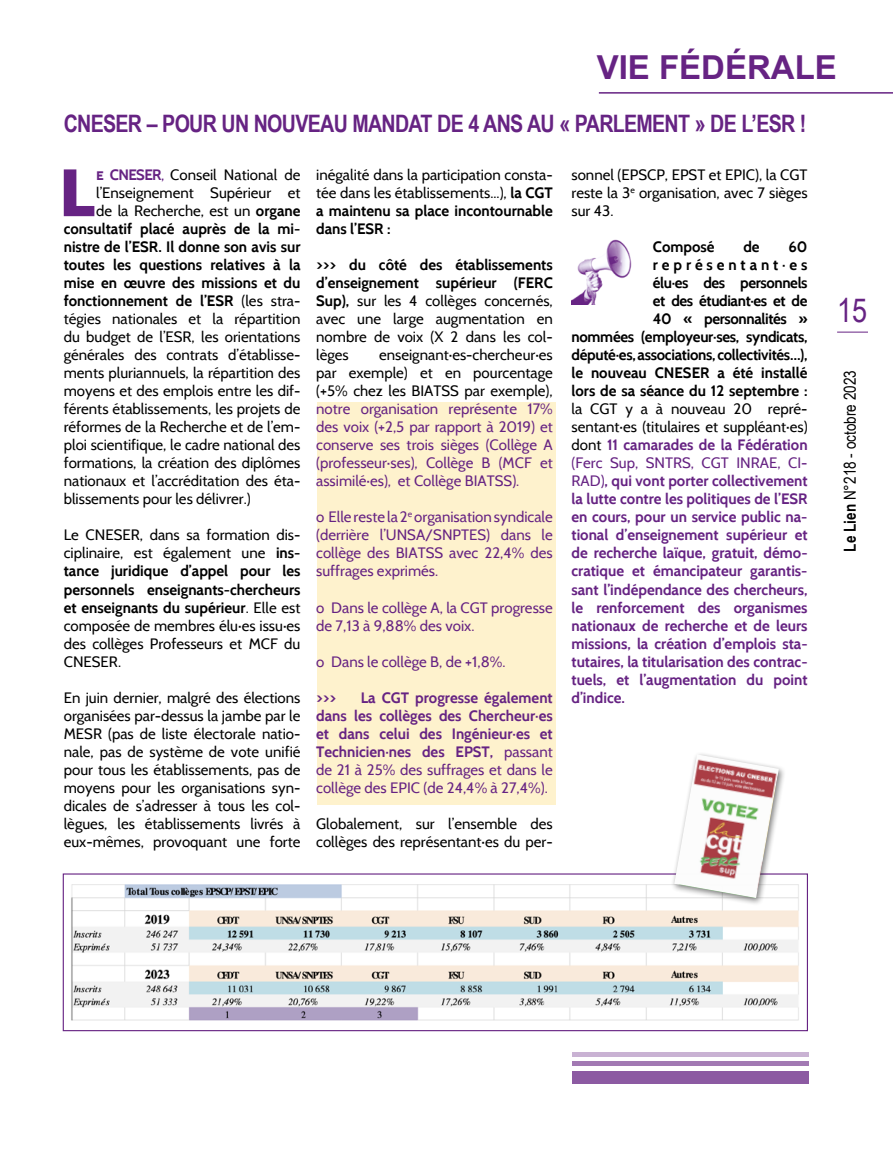
<style>
.page{position:relative;width:893px;height:1149px;background:#fff}
.page>*{position:absolute;margin:0;border:0;box-sizing:border-box;transform-origin:0 0}
.t1{font:800 65.4px "Open Sans";color:#662383}
.t2{font:700 33px "Arial";color:#662383}
.t3{font:33px "Arial Narrow";color:#662383}
.t4{font:700 24px "Arial Narrow";letter-spacing:-.03em;color:#662383}
.t5{font:16.5px "Arial Narrow";color:#000}
.t6{font:15px/18px "Cabin";color:#000;text-align:justify}
.t7{font:700 15px/18px "Cabin";color:#662383;text-align:justify}
.t8{font:15px/18px "Cabin";color:#662383;text-align:justify}
.t9{font:700 15px/18px "Cabin";letter-spacing:-.02em;color:#000;text-align:right}
.t10{font:700 15px "Cabin";color:#000}
.s1{font-weight:700}
.s2{font-weight:700;color:#662383}
.s3{color:#662383}
.s4{font-weight:400}
.s5{font-weight:400;color:#000}
</style>
<div class="page">
<hr style="left:599px;top:92px;width:294px;height:2px;background:#662383">
<hr style="left:837px;top:332px;width:31px;height:1px;background:#662383">
<svg style="left:571px;top:239px;width:61px;height:66px"></svg>
<div style="left:572px;top:1051px;width:237px;height:5px;background:#c9b2d3"></div>
<div style="left:572px;top:1060px;width:237px;height:5px;background:#a279b3"></div>
<div style="left:572px;top:1070px;width:237px;height:13px;background:#8c5aa2"></div>
<img style="left:71px;top:884px;width:728px;height:137px">
<div style="left:671px;top:750px;width:116px;height:156px;background:#000;opacity:.5"></div>
<img style="left:674px;top:754px;width:105px;height:144px">
<div style="left:318px;top:402px;width:238px;height:402px;background:#fef2cd"></div>
<h2 class="t2" style="left:597px;top:46px;width:242px">VIE FÉDÉRALE</h2>
<h3 class="t4" style="left:64px;top:105px;width:744px">CNESER – POUR UN NOUVEAU MANDAT DE 4 ANS AU « PARLEMENT » DE L’ESR !</h3>
<p class="t6" style="left:316px;top:166px;width:238px">inégalité dans la participation consta&shy;tée dans les établissements...), <span class="s1">la CGT a maintenu sa place incontournable dans l’ESR :</span></p>
<p class="t6" style="left:316px;top:256px;width:238px"><span class="s1">&gt;&gt;&gt; du côté des établissements d’enseignement supérieur (FERC Sup),</span> sur les 4 collèges concernés, avec une large augmentation en nombre de voix (X 2 dans les col&shy;lèges</p>
<h1 class="t1" style="left:59px;top:142px;width:40px">L</h1>
<p class="t6" style="left:96px;top:166px;width:206px"><span class="s2">e CNESER</span><span class="s3">,</span> Conseil National de</p>
<p class="t6" style="left:571px;top:166px;width:238px">sonnel (EPSCP, EPST et EPIC), la CGT reste la 3<sup>e</sup> organisation, avec 7 sièges sur 43.</p>
<p class="t10" style="left:653px;top:238px;width:63px">Composé</p>
<p class="t10" style="left:743px;top:238px;width:18px">de</p>
<p class="t6" style="left:96px;top:184px;width:206px">l’Enseignement Supérieur et</p>
<p class="t6" style="left:96px;top:202px;width:206px">de la Recherche, est un <span class="s1">organe</span></p>
<p class="t10" style="left:64px;top:220px;width:238px">consultatif placé auprès de la mi-</p>
<p class="t10" style="left:64px;top:238px;width:238px">nistre de l’ESR. Il donne son avis sur</p>
<p class="t10" style="left:64px;top:256px;width:238px">toutes les questions relatives à la</p>
<p class="t10" style="left:64px;top:274px;width:238px">mise en œuvre des missions et du</p>
<p class="t10" style="left:64px;top:292px;width:238px">fonctionnement de l’ESR <span class="s4">(les stra-</span></p>
<p class="t6" style="left:64px;top:310px;width:238px">tégies nationales et la répartition</p>
<p class="t6" style="left:64px;top:328px;width:238px">du budget de l’ESR, les orientations</p>
<p class="t6" style="left:64px;top:346px;width:238px">générales des contrats d’établisse-</p>
<p class="t6" style="left:64px;top:364px;width:238px">ments pluriannuels, la répartition des</p>
<p class="t6" style="left:64px;top:382px;width:238px">moyens et des emplois entre les dif-</p>
<p class="t6" style="left:64px;top:400px;width:238px">férents établissements, les projets de</p>
<p class="t6" style="left:64px;top:418px;width:238px">réformes de la Recherche et de l’em-</p>
<p class="t6" style="left:64px;top:436px;width:238px">ploi scientifique, le cadre national des</p>
<p class="t6" style="left:64px;top:454px;width:238px">formations, la création des diplômes</p>
<p class="t6" style="left:64px;top:472px;width:238px">nationaux et l’accréditation des éta-</p>
<p class="t6" style="left:64px;top:490px;width:188px">blissements pour les délivrer.)</p>
<p class="t6" style="left:64px;top:526px;width:238px">Le CNESER, dans sa formation dis&shy;ciplinaire, est également une <span class="s1">ins&shy;tance juridique d’appel pour les personnels enseignants-chercheurs et enseignants du supérieur</span>. Elle est composée de membres élu·es issu·es des collèges Professeurs et MCF du CNESER.</p>
<p class="t6" style="left:64px;top:688px;width:238px">En juin dernier, malgré des élections organisées par-dessus la jambe par le MESR (pas de liste électorale natio&shy;nale, pas de système de vote unifié pour tous les établissements, pas de moyens pour les organisations syn&shy;dicales de s’adresser à tous les col&shy;lègues, les établissements livrés à eux-mêmes, provoquant une forte</p>
<p class="t9" style="left:571px;top:238px;width:238px">60<br>représentant·es<br>élu·es des personnels<br>et des étudiant·es et de<br>40 « personnalités »<br>nommées (employeur·ses, syndicats, député·es, associations, collectivités…), le nouveau CNESER a été installé lors de sa séance du 12 septembre :</p>
<p class="t7" style="left:571px;top:400px;width:238px"><span class="s5">la CGT y a à nouveau 20 repré&shy;sentant·es (titulaires et suppléant·es) dont</span> 11 camarades de la Fédération <span class="s4">(Ferc Sup, SNTRS, CGT INRAE, CI-RAD)</span>, qui vont porter collectivement la lutte contre les politiques de l’ESR en cours, pour un service public na&shy;tional d’enseignement supérieur et de recherche laïque, gratuit, démo&shy;cratique et émancipateur garantis&shy;sant l’indépendance des chercheurs, le renforcement des organismes nationaux de recherche et de leurs missions, la création d’emplois sta&shy;tutaires, la titularisation des contrac&shy;tuels, et l’augmentation du point d’indice.</p>
<h2 class="t3" style="left:837px;top:286px;width:32px">15</h2>
<p class="t6" style="left:316px;top:346px;width:238px;text-indent:63px">enseignant·es-chercheur·es par exemple) et en pourcentage (+5% chez les BIATSS par exemple),</p>
<p class="t8" style="left:316px;top:400px;width:238px">notre organisation représente 17% des voix (+2,5 par rapport à 2019) et conserve ses trois sièges (Collège A (professeur·ses), Collège B (MCF et assimilé·es), et Collège BIATSS).</p>
<p class="t8" style="left:316px;top:508px;width:238px">o Elle reste la 2<sup>e</sup> organisation syndicale (derrière l’UNSA/SNPTES) dans le collège des BIATSS avec 22,4% des suffrages exprimés.</p>
<p class="t8" style="left:316px;top:598px;width:238px">o Dans le collège A, la CGT progresse de 7,13 à 9,88% des voix.</p>
<p class="t8" style="left:316px;top:652px;width:191px">o Dans le collège B, de +1,8%.</p>
<p class="t7" style="left:316px;top:688px;width:22px">&gt;&gt;&gt;</p>
<p class="t5" style="left:838px;top:551px;width:183px;rotate:-90deg"><span class="s1">Le Lien</span> N°218 - octobre 2023</p>
<p class="t7" style="left:316px;top:688px;width:238px;text-indent:44px">La CGT progresse également dans les collèges des Chercheur·es et dans celui des Ingénieur·es et Technicien·nes des EPST, <span class="s4">passant de 21 à 25% des suffrages et dans le collège des EPIC (de 24,4% à 27,4%).</span></p>
<p class="t6" style="left:316px;top:814px;width:238px">Globalement, sur l’ensemble des collèges des représentant·es du per-</p>
</div>
